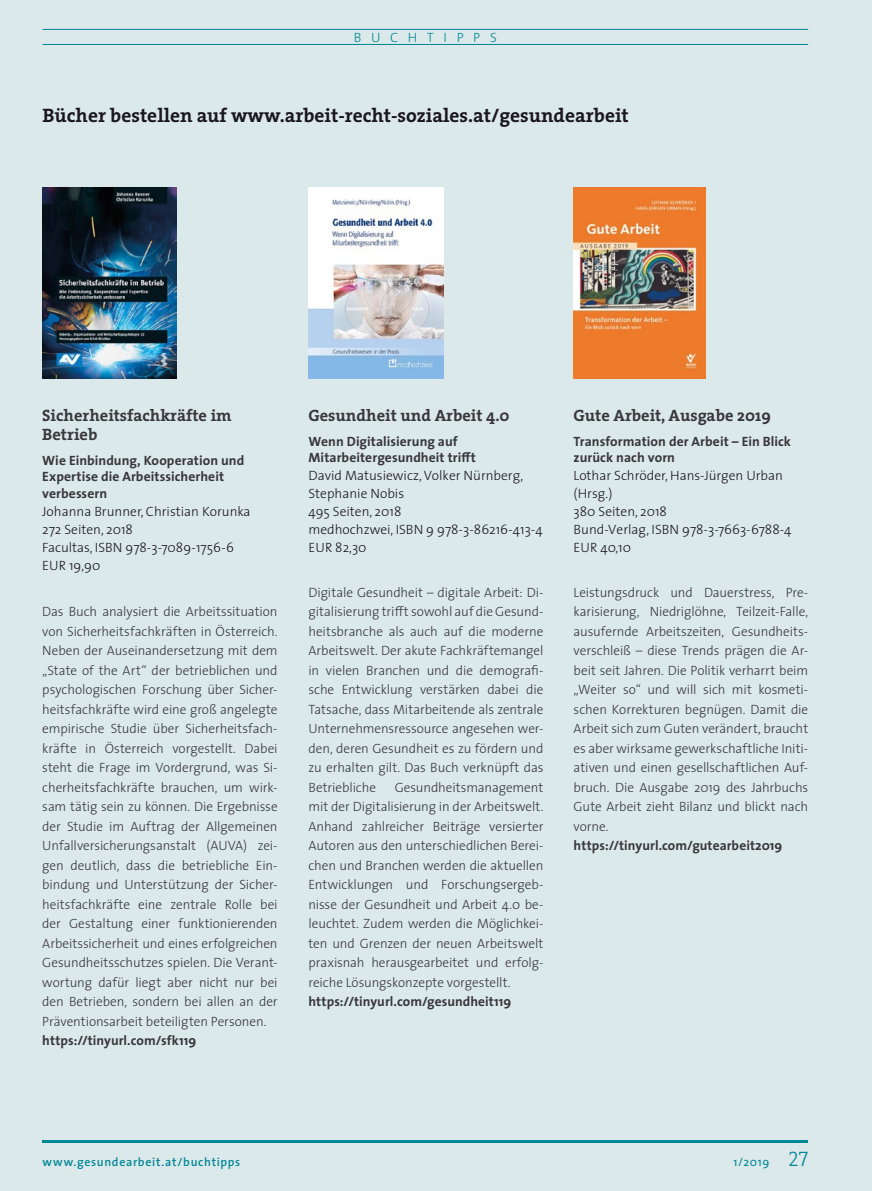
<style>
.page{position:relative;width:872px;height:1191px;background:#dce9eb}
.page>*{position:absolute;margin:0;border:0;box-sizing:border-box;transform-origin:0 0}
.t1{font:700 19.5px "The Serif";color:#1a171c}
.t2{font:700 16.5px/19.5px "The Serif";color:#38373a}
.t3{font:300 13.5px/19.5px "The Sans";letter-spacing:-.005em;color:#38373a;text-align:justify}
.t4{font:300 13.5px/18px "The Sans";color:#1a171c}
.t5{font:700 13.5px/16.2px "The Sans";letter-spacing:.005em;color:#38373a}
.t6{font:300 13.5px "The Sans";letter-spacing:.715em;color:#008795}
.t7{font:600 12px "The Sans";letter-spacing:.06em;color:#008795}
.t8{font:12px "The Sans";color:#008795}
.s1{font-family:"The Serif Light Caps";font-size:21px}
</style>
<div class="page">
<hr style="left:43px;top:1140px;width:765px;height:2px;background:#008795">
<img style="left:308px;top:187px;width:135px;height:191px">
<img style="left:42px;top:187px;width:134px;height:191px">
<img style="left:573px;top:187px;width:132px;height:191px">
<hr style="left:43px;top:29px;width:765px;height:1px;background:#008795">
<hr style="left:43px;top:44px;width:765px;height:1px;background:#008795">
<p class="t6" style="left:354px;top:26px;width:144px">BUCHTIPPS</p>
<h1 class="t1" style="left:43px;top:99px;width:588px">Bücher bestellen auf www.arbeit-recht-soziales.at/gesundearbeit</h1>
<p class="t2" style="left:42px;top:405px;width:191px">Sicherheitsfachkräfte im<br>Betrieb</p>
<p class="t5" style="left:42px;top:452px;width:204px">Wie Einbindung, Kooperation und<br>Expertise die Arbeitssicherheit verbessern</p>
<p class="t4" style="left:42px;top:501px;width:210px">Johanna Brunner, Christian Korunka<br>272 Seiten, 2018<br>Facultas, ISBN 978-3-7089-1756-6<br>EUR 19,90</p>
<p class="t3" style="left:42px;top:601px;width:237px">Das Buch analysiert die Arbeitssituation von Sicherheitsfachkräften in Österreich.<br>Neben der Auseinandersetzung mit dem „State of the Art“ der betrieblichen und psychologischen Forschung über Sicher&shy;heitsfachkräfte wird eine groß angelegte empirische Studie über Sicherheitsfach&shy;kräfte in Österreich vorgestellt. Dabei steht die Frage im Vordergrund, was Si&shy;cherheitsfachkräfte brauchen, um wirk&shy;sam tätig sein zu können. Die Ergebnisse der Studie im Auftrag der Allgemeinen Unfallversicherungsanstalt (AUVA) zei&shy;gen deutlich, dass die betriebliche Ein&shy;bindung und Unterstützung der Sicher&shy;heitsfachkräfte eine zentrale Rolle bei der Gestaltung einer funktionierenden Arbeitssicherheit und eines erfolgreichen Gesundheitsschutzes spielen. Die Verant&shy;wortung dafür liegt aber nicht nur bei den Betrieben, sondern bei allen an der Präventionsarbeit beteiligten Personen.</p>
<p class="t5" style="left:42px;top:1032px;width:155px">https://tinyurl.com/sfk119</p>
<p class="t2" style="left:308px;top:405px;width:203px">Gesundheit und Arbeit 4.0</p>
<p class="t5" style="left:308px;top:432px;width:169px">Wenn Digitalisierung auf<br>Mitarbeitergesundheit trifft</p>
<p class="t4" style="left:308px;top:466px;width:236px">David Matusiewicz, Volker Nürnberg,<br>Stephanie Nobis<br>495 Seiten, 2018<br>medhochzwei, ISBN 9 978-3-86216-413-4<br>EUR 82,30</p>
<p class="t3" style="left:308px;top:582px;width:236px">Digitale Gesundheit – digitale Arbeit: Di&shy;gitalisierung trifft sowohl auf die Gesund&shy;heitsbranche als auch auf die moderne Arbeitswelt. Der akute Fachkräftemangel in vielen Branchen und die demografi&shy;sche Entwicklung verstärken dabei die Tatsache, dass Mitarbeitende als zentrale Unternehmensressource angesehen wer&shy;den, deren Gesundheit es zu fördern und zu erhalten gilt. Das Buch verknüpft das Betriebliche</p>
<p class="t3" style="left:308px;top:777px;width:236px;text-indent:86px">Gesundheitsmanagement mit der Digitalisierung in der Arbeitswelt.<br>Anhand zahlreicher Beiträge versierter Autoren aus den unterschiedlichen Berei&shy;chen und Branchen werden die aktuellen Entwicklungen und Forschungsergeb&shy;nisse der Gesundheit und Arbeit 4.0 be&shy;leuchtet. Zudem werden die Möglichkei&shy;ten und Grenzen der neuen Arbeitswelt praxisnah herausgearbeitet und erfolg&shy;reiche Lösungskonzepte vorgestellt.</p>
<p class="t5" style="left:308px;top:993px;width:204px">https://tinyurl.com/gesundheit119</p>
<p class="t2" style="left:573px;top:405px;width:199px">Gute Arbeit, Ausgabe 2019</p>
<p class="t5" style="left:573px;top:432px;width:219px">Transformation der Arbeit – Ein Blick zurück nach vorn</p>
<p class="t4" style="left:573px;top:466px;width:219px">Lothar Schröder, Hans-Jürgen Urban (Hrsg.)<br>380 Seiten, 2018<br>Bund-Verlag, ISBN 978-3-7663-6788-4<br>EUR 40,10</p>
<p class="t3" style="left:573px;top:582px;width:236px">Leistungsdruck und Dauerstress, Pre&shy;karisierung, Niedriglöhne, Teilzeit-Falle, ausufernde Arbeitszeiten, Gesundheits&shy;verschleiß – diese Trends prägen die Ar&shy;beit seit Jahren. Die Politik verharrt beim „Weiter so“ und will sich mit kosmeti&shy;schen Korrekturen begnügen. Damit die Arbeit sich zum Guten verändert, braucht es aber wirksame gewerkschaftliche Initi&shy;ativen und einen gesellschaftlichen Auf&shy;bruch. Die Ausgabe 2019 des Jahrbuchs Gute Arbeit zieht Bilanz und blickt nach vorne.</p>
<p class="t5" style="left:573px;top:837px;width:210px">https://tinyurl.com/gutearbeit2019</p>
<p class="t7" style="left:43px;top:1151px;width:199px">www.gesundearbeit.at/buchtipps</p>
<p class="t8" style="left:733px;top:1151px;width:76px">1/2019 <span class="s1">27</span></p>
</div>
